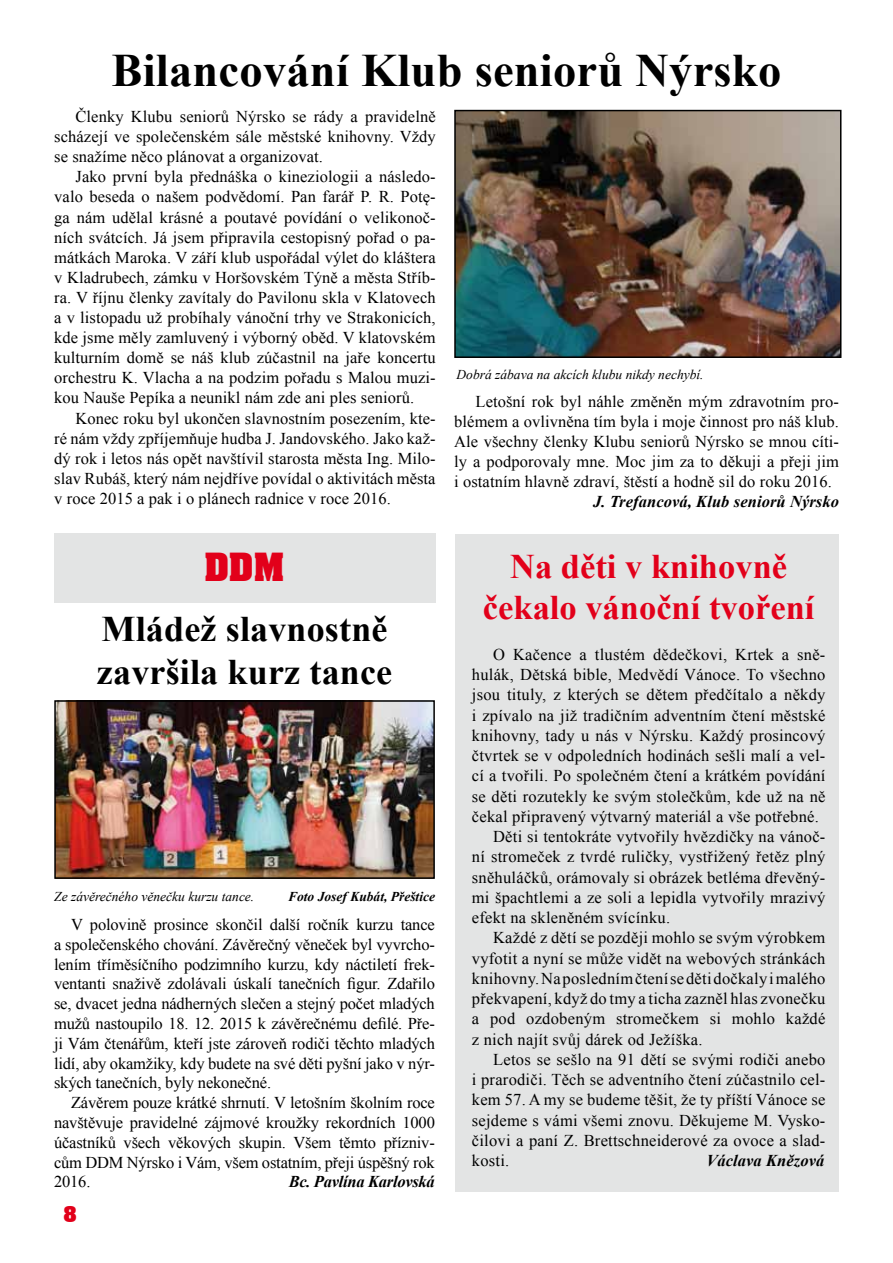
<style>
.page{position:relative;width:893px;height:1263px;background:#fff}
.page>*{position:absolute;margin:0;border:0;box-sizing:border-box;transform-origin:0 0}
.t1{font:700 46.5px "Times New Roman";letter-spacing:.005em;color:#000}
.t2{font:700 36px/43.2px "Times New Roman";letter-spacing:.005em;color:#000}
.t3{font:700 34.5px/41.4px "Times New Roman";color:#e2001a;text-align:center}
.t4{font:33px "Aardvark CE Bold";color:#e2001a}
.t5{font:18px "Aardvark CE Bold";color:#e2001a}
.t6{font:16.5px/20.1px "Times New Roman";letter-spacing:.015em;color:#000;text-align:justify}
.t7{font:italic 700 16.5px "Times New Roman";letter-spacing:.005em;color:#000}
.t8{font:italic 700 16.5px "Times New Roman";letter-spacing:-.015em;color:#000}
.t9{font:italic 13.5px "Times New Roman";color:#000}
.t10{font:italic 700 13.5px "Times New Roman";color:#000}
</style>
<div class="page">
<div style="left:455px;top:534px;width:384px;height:657px;background:#e3e4e4"></div>
<div style="left:54px;top:534px;width:382px;height:69px;background:#e3e4e4"></div>
<img style="left:57px;top:703px;width:375px;height:173px">
<div style="left:54px;top:700px;width:381px;height:179px;border:2px solid #000"></div>
<img style="left:457px;top:113px;width:381px;height:242px">
<div style="left:454px;top:110px;width:387px;height:248px;border:2px solid #000"></div>
<h1 class="t1" style="left:111px;top:38px;width:671px">Bilancování Klub seniorů Nýrsko</h1>
<p class="t6" style="left:54px;top:106px;width:383px;text-indent:21px">Členky Klubu seniorů Nýrsko se rády a pravidelně scházejí ve společenském sále městské knihovny. Vždy se snažíme něco plánovat a organizovat.</p>
<p class="t6" style="left:54px;top:166px;width:383px;text-indent:21px">Jako první byla přednáška o kineziologii a následo&shy;valo beseda o našem podvědomí. Pan farář P. R. Potę&shy;ga nám udělal krásné a poutavé povídání o velikonoč&shy;ních svátcích. Já jsem připravila cestopisný pořad o pa&shy;mátkách Maroka. V září klub uspořádal výlet do kláštera v Kladrubech, zámku v Horšovském Týně a města Stříb&shy;ra. V říjnu členky zavítaly do Pavilonu skla v Klatovech a v listopadu už probíhaly vánoční trhy ve Strakonicích, kde jsme měly zamluvený i výborný oběd. V klatovském kulturním domě se náš klub zúčastnil na jaře koncertu orchestru K. Vlacha a na podzim pořadu s Malou muzi&shy;kou Nauše Pepíka a neunikl nám zde ani ples seniorů.</p>
<p class="t6" style="left:54px;top:408px;width:383px;text-indent:21px">Konec roku byl ukončen slavnostním posezením, kte&shy;ré nám vždy zpříjemňuje hudba J. Jandovského. Jako kaž&shy;dý rok i letos nás opět navštívil starosta města Ing. Milo&shy;slav Rubáš, který nám nejdříve povídal o aktivitách města v roce 2015 a pak i o plánech radnice v roce 2016.</p>
<h3 class="t4" style="left:205px;top:545px;width:81px">DDM</h3>
<h2 class="t2" style="left:97px;top:606px;width:297px">Mládež slavnostně završila kurz tance</h2>
<p class="t9" style="left:54px;top:887px;width:202px">Ze závěrečného věnečku kurzu tance.</p>
<p class="t10" style="left:288px;top:887px;width:149px">Foto Josef Kubát, Přeštice</p>
<p class="t6" style="left:54px;top:914px;width:382px;text-indent:17px">V polovině prosince skončil další ročník kurzu tance a společenského chování. Závěrečný věneček byl vyvrcho&shy;lením tříměsíčního podzimního kurzu, kdy náctiletí frek&shy;ventanti snaživě zdolávali úskalí tanečních figur. Zdařilo se, dvacet jedna nádherných slečen a stejný počet mladých mužů nastoupilo 18. 12. 2015 k závěrečnému defilé. Pře&shy;ji Vám čtenářům, kteří jste zároveň rodiči těchto mladých lidí, aby okamžiky, kdy budete na své děti pyšní jako v nýr&shy;ských tanečních, byly nekonečné.</p>
<p class="t6" style="left:54px;top:1092px;width:382px;text-indent:17px">Závěrem pouze krátké shrnutí. V letošním školním roce navštěvuje pravidelné zájmové kroužky rekordních 1000 účastníků všech věkových skupin. Všem těmto přízniv&shy;cům DDM Nýrsko i Vám, všem ostatním, přeji úspěšný rok 2016.</p>
<p class="t8" style="left:289px;top:1170px;width:148px">Bc. Pavlína Karlovská</p>
<p class="t5" style="left:64px;top:1202px;width:14px">8</p>
<p class="t9" style="left:457px;top:366px;width:249px">Dobrá zábava na akcích klubu nikdy nechybí.</p>
<p class="t6" style="left:454px;top:391px;width:386px;text-indent:21px">Letošní rok byl náhle změněn mým zdravotním pro&shy;blémem a ovlivněna tím byla i moje činnost pro náš klub.<br>Ale všechny členky Klubu seniorů Nýrsko se mnou cíti&shy;ly a podporovaly mne. Moc jim za to děkuji a přeji jim i ostatním hlavně zdraví, štěstí a hodně sil do roku 2016.</p>
<p class="t7" style="left:593px;top:490px;width:247px">J. Trefancová, Klub seniorů Nýrsko</p>
<h3 class="t3" style="left:483px;top:545px;width:333px">Na děti v knihovně čekalo vánoční tvoření</h3>
<p class="t6" style="left:493px;top:644px;width:334px">O Kačence a tlustém dědečkovi, Krtek a sně-</p>
<p class="t6" style="left:472px;top:664px;width:355px">hulák, Dětská bible, Medvědí Vánoce. To všechno</p>
<p class="t6" style="left:472px;top:684px;width:355px">jsou tituly, z kterých se dětem předčítalo a někdy</p>
<p class="t6" style="left:472px;top:705px;width:355px">i zpívalo na již tradičním adventním čtení městské</p>
<p class="t6" style="left:472px;top:725px;width:355px">knihovny, tady u nás v Nýrsku. Každý prosincový</p>
<p class="t6" style="left:472px;top:745px;width:355px">čtvrtek se v odpoledních hodinách sešli malí a vel-</p>
<p class="t6" style="left:472px;top:765px;width:355px">cí a tvořili. Po společném čtení a krátkém povídání</p>
<p class="t6" style="left:472px;top:786px;width:355px">se děti rozutekly ke svým stolečkům, kde už na ně</p>
<p class="t6" style="left:472px;top:806px;width:349px">čekal připravený výtvarný materiál a vše potřebné.</p>
<p class="t6" style="left:493px;top:826px;width:334px">Děti si tentokráte vytvořily hvězdičky na vánoč-</p>
<p class="t6" style="left:472px;top:846px;width:355px">ní stromeček z tvrdé ruličky, vystřižený řetěz plný</p>
<p class="t6" style="left:472px;top:867px;width:355px">sněhuláčků, orámovaly si obrázek betléma dřevěný-</p>
<p class="t6" style="left:472px;top:887px;width:355px">mi špachtlemi a ze soli a lepidla vytvořily mrazivý</p>
<p class="t6" style="left:472px;top:907px;width:200px">efekt na skleněném svícínku.</p>
<p class="t6" style="left:493px;top:927px;width:334px">Každé z dětí se později mohlo se svým výrobkem</p>
<p class="t6" style="left:472px;top:948px;width:355px">vyfotit a nyní se může vidět na webových stránkách</p>
<p class="t6" style="left:472px;top:968px;width:355px">knihovny. Na posledním čtení se děti dočkaly i malého</p>
<p class="t6" style="left:472px;top:988px;width:355px">překvapení, když do tmy a ticha zazněl hlas zvonečku</p>
<p class="t6" style="left:472px;top:1008px;width:355px">a pod ozdobeným stromečkem si mohlo každé</p>
<p class="t6" style="left:472px;top:1029px;width:232px">z nich najít svůj dárek od Ježíška.</p>
<p class="t6" style="left:493px;top:1049px;width:334px">Letos se sešlo na 91 dětí se svými rodiči anebo</p>
<p class="t6" style="left:472px;top:1069px;width:355px">i prarodiči. Těch se adventního čtení zúčastnilo cel-</p>
<p class="t6" style="left:472px;top:1089px;width:355px">kem 57. A my se budeme těšit, že ty příští Vánoce se</p>
<p class="t6" style="left:472px;top:1110px;width:355px">sejdeme s vámi všemi znovu. Děkujeme M. Vysko-</p>
<p class="t6" style="left:472px;top:1130px;width:355px">čilovi a paní Z. Brettschneiderové za ovoce a slad-</p>
<p class="t6" style="left:472px;top:1150px;width:39px">kosti.</p>
<p class="t7" style="left:706px;top:1149px;width:120px">Václava Knězová</p>
</div>
